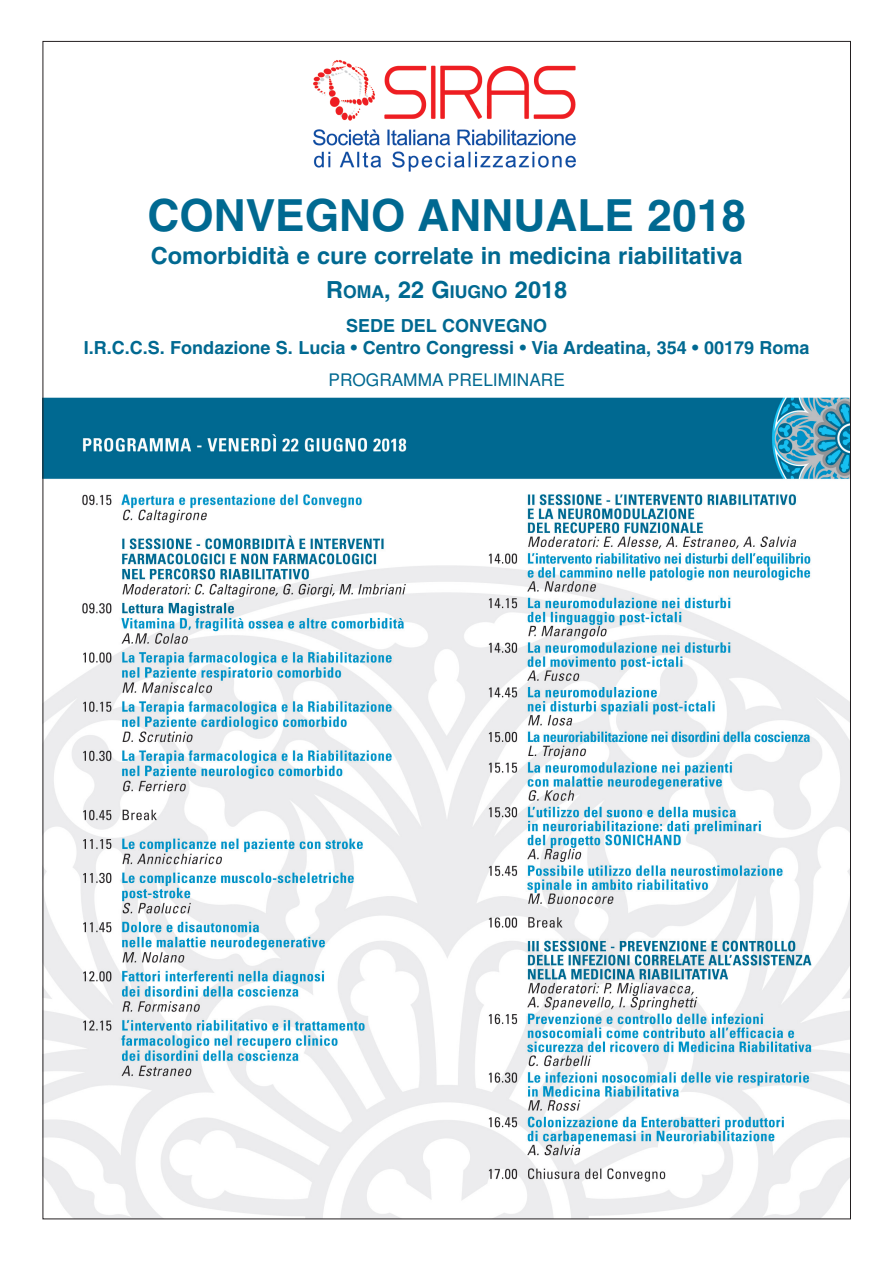
<style>
.page{position:relative;width:893px;height:1262px;background:#fff}
.page>*{position:absolute;margin:0;border:0;box-sizing:border-box;transform-origin:0 0}
.t1{font:700 44.25px "Helvetica";color:#006991}
.t2{font:700 23.55px/33.8px "Helvetica";color:#006991;text-align:center}
.t3{font:700 18px/22.5px "Helvetica";color:#006991;text-align:center}
.t4{font:17.25px "Helvetica";color:#006991}
.s1{font-size:17.7px}
</style>
<div class="page">
<img style="left:45px;top:397px;width:803px;height:820px">
<img style="left:313px;top:60px;width:263px;height:112px">
<h1 class="t1" style="left:147px;top:199px;width:600px">CONVEGNO ANNUALE 2018</h1>
<h2 class="t2" style="left:151px;top:241px;width:593px">Comorbidità e cure correlate in medicina riabilitativa<br>R<span class="s1">OMA</span>, 22 G<span class="s1">IUGNO</span> 2018</h2>
<p class="t3" style="left:84px;top:316px;width:727px">SEDE DEL CONVEGNO<br>I.R.C.C.S. Fondazione S. Lucia • Centro Congressi • Via Ardeatina, 354 • 00179 Roma</p>
<p class="t4" style="left:328px;top:374px;width:238px">PROGRAMMA PRELIMINARE</p>
</div>
